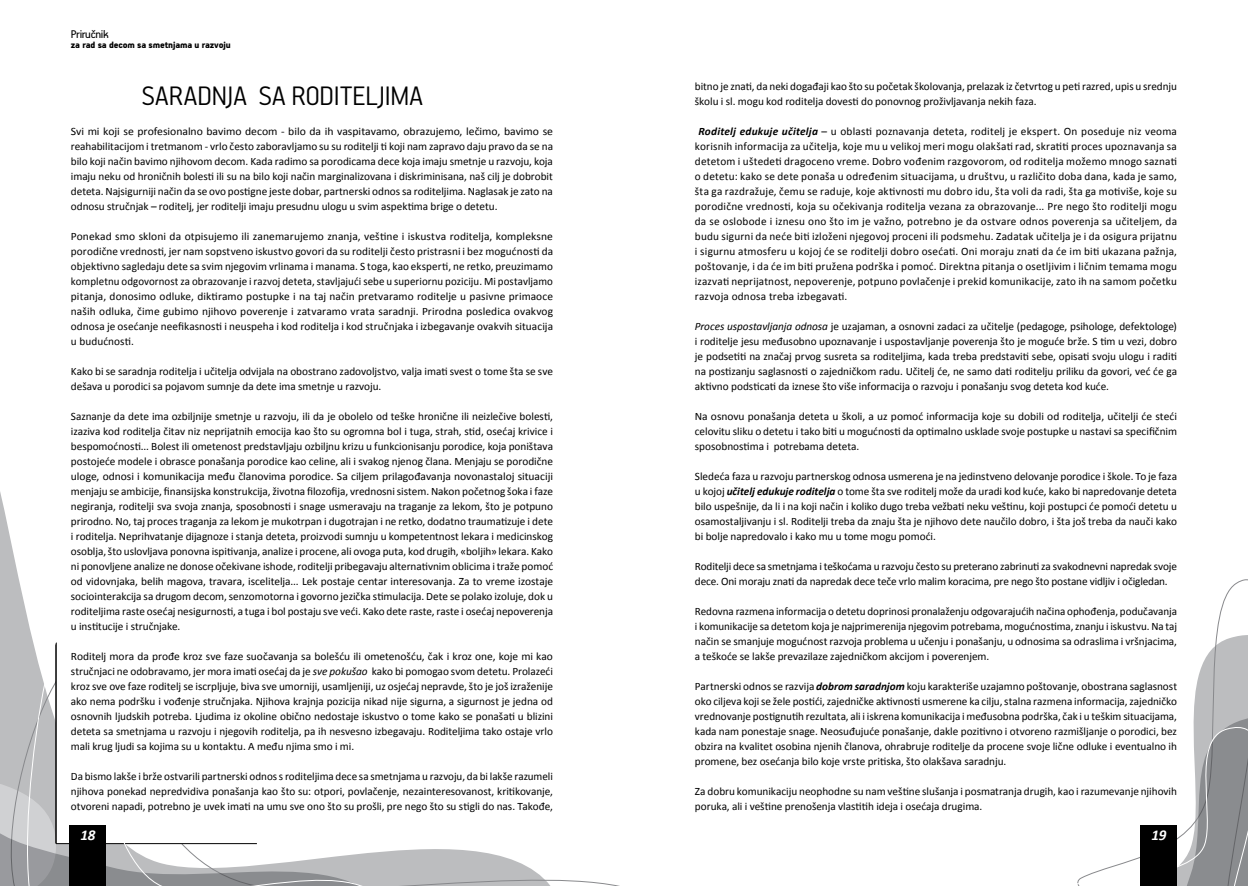
<style>
.page{position:relative;width:1248px;height:886px;background:#fff}
.page>*{position:absolute;margin:0;border:0;box-sizing:border-box;transform-origin:0 0}
.t1{font:300 30px "PF Handbook Pro";color:#000}
.t2{font:italic 700 15px "Calibri";color:#fff}
.t3{font:12.5px "PF Handbook Pro";letter-spacing:-.025em;color:#000}
.t4{font:11.25px/15px "Calibri";letter-spacing:-.005em;color:#000;text-align:justify}
.t5{font:11.25px/15px "Calibri";letter-spacing:-.005em;color:#000;text-align:justify;scale:1.04 1}
.t6{font:900 10px "PF Handbook Pro";color:#000}
.s1{font-style:italic}
.s2{font-weight:700;font-style:italic}
</style>
<div class="page">
<svg style="left:0;top:492px;width:18px;height:81px"></svg>
<svg style="left:438px;top:849px;width:182px;height:37px"></svg>
<svg style="left:0;top:573px;width:438px;height:313px"></svg>
<svg style="left:1194px;top:579px;width:53px;height:124px"></svg>
<svg style="left:1077px;top:703px;width:170px;height:183px"></svg>
<div style="left:1140px;top:825px;width:37px;height:61px;background:#000"></div>
<p class="t3" style="left:71px;top:26px;width:39px">Priručnik</p>
<p class="t6" style="left:71px;top:39px;width:161px">za rad sa decom sa smetnjama u razvoju</p>
<p class="t1" style="left:142px;top:78px;width:282px">SARADNJA SA RODITELJIMA</p>
<p class="t5" style="left:71px;top:123px;width:465px">Svi mi koji se profesionalno bavimo decom - bilo da ih vaspitavamo, obrazujemo, lečimo, bavimo se reahabilitacijom i tretmanom - vrlo često zaboravljamo su su roditelji ti koji nam zapravo daju pravo da se na bilo koji način bavimo njihovom decom. Kada radimo sa porodicama dece koja imaju smetnje u razvoju, koja imaju neku od hroničnih bolesti ili su na bilo koji način marginalizovana i diskriminisana, naš cilj je dobrobit deteta. Najsigurniji način da se ovo postigne jeste dobar, partnerski odnos sa roditeljima. Naglasak je zato na odnosu stručnjak – roditelj, jer roditelji imaju presudnu ulogu u svim aspektima brige o detetu.</p>
<p class="t4" style="left:71px;top:228px;width:483px">Ponekad smo skloni da otpisujemo ili zanemarujemo znanja, veštine i iskustva roditelja, kompleksne porodične vrednosti, jer nam sopstveno iskustvo govori da su roditelji često pristrasni i bez mogućnosti da objektivno sagledaju dete sa svim njegovim vrlinama i manama. S toga, kao eksperti, ne retko, preuzimamo kompletnu odgovornost za obrazovanje i razvoj deteta, stavljajući sebe u superiornu poziciju. Mi postavljamo pitanja, donosimo odluke, diktiramo postupke i na taj način pretvaramo roditelje u pasivne primaoce naših odluka, čime gubimo njihovo poverenje i zatvaramo vrata saradnji. Prirodna posledica ovakvog odnosa je osećanje neefikasnosti i neuspeha i kod roditelja i kod stručnjaka i izbegavanje ovakvih situacija u budućnosti.</p>
<p class="t4" style="left:71px;top:363px;width:483px">Kako bi se saradnja roditelja i učitelja odvijala na obostrano zadovoljstvo, valja imati svest o tome šta se sve dešava u porodici sa pojavom sumnje da dete ima smetnje u razvoju.</p>
<p class="t4" style="left:71px;top:408px;width:483px">Saznanje da dete ima ozbiljnije smetnje u razvoju, ili da je obolelo od teške hronične ili neizlečive bolesti, izaziva kod roditelja čitav niz neprijatnih emocija kao što su ogromna bol i tuga, strah, stid, osećaj krivice i bespomoćnosti... Bolest ili ometenost predstavljaju ozbiljnu krizu u funkcionisanju porodice, koja poništava postojeće modele i obrasce ponašanja porodice kao celine, ali i svakog njenog člana. Menjaju se porodične uloge, odnosi i komunikacija među članovima porodice. Sa ciljem prilagođavanja novonastaloj situaciji menjaju se ambicije, finansijska konstrukcija, životna filozofija, vrednosni sistem. Nakon početnog šoka i faze negiranja, roditelji sva svoja znanja, sposobnosti i snage usmeravaju na traganje za lekom, što je potpuno prirodno. No, taj proces traganja za lekom je mukotrpan i dugotrajan i ne retko, dodatno traumatizuje i dete i roditelja. Neprihvatanje dijagnoze i stanja deteta, proizvodi sumnju u kompetentnost lekara i medicinskog osoblja, što uslovljava ponovna ispitivanja, analize i procene, ali ovoga puta, kod drugih, «boljih» lekara. Kako ni ponovljene analize ne donose očekivane ishode, roditelji pribegavaju alternativnim oblicima i traže pomoć od vidovnjaka, belih magova, travara, iscelitelja... Lek postaje centar interesovanja. Za to vreme izostaje sociointerakcija sa drugom decom, senzomotorna i govorno jezička stimulacija. Dete se polako izoluje, dok u roditeljima raste osećaj nesigurnosti, a tuga i bol postaju sve veći. Kako dete raste, raste i osećaj nepoverenja u institucije i stručnjake.</p>
<p class="t4" style="left:71px;top:648px;width:483px">Roditelj mora da prođe kroz sve faze suočavanja sa bolešću ili ometenošću, čak i kroz one, koje mi kao stručnjaci ne odobravamo, jer mora imati osećaj da je <span class="s1">sve pokušao</span> kako bi pomogao svom detetu. Prolazeći kroz sve ove faze roditelj se iscrpljuje, biva sve umorniji, usamljeniji, uz osjećaj nepravde, što je još izraženije ako nema podršku i vođenje stručnjaka. Njihova krajnja pozicija nikad nije sigurna, a sigurnost je jedna od osnovnih ljudskih potreba. Ljudima iz okoline obično nedostaje iskustvo o tome kako se ponašati u blizini deteta sa smetnjama u razvoju i njegovih roditelja, pa ih nesvesno izbegavaju. Roditeljima tako ostaje vrlo mali krug ljudi sa kojima su u kontaktu. A među njima smo i mi.</p>
<p class="t4" style="left:71px;top:768px;width:483px">Da bismo lakše i brže ostvarili partnerski odnos s roditeljima dece sa smetnjama u razvoju, da bi lakše razumeli njihova ponekad nepredvidiva ponašanja kao što su: otpori, povlačenje, nezainteresovanost, kritikovanje, otvoreni napadi, potrebno je uvek imati na umu sve ono što su prošli, pre nego što su stigli do nas. Takođe,</p>
<p class="t2" style="left:81px;top:826px;width:16px">18</p>
<p class="t4" style="left:694px;top:78px;width:483px">bitno je znati, da neki događaji kao što su početak školovanja, prelazak iz četvrtog u peti razred, upis u srednju školu i sl. mogu kod roditelja dovesti do ponovnog proživljavanja nekih faza.</p>
<p class="t4" style="left:694px;top:123px;width:483px;text-indent:4px"><span class="s2">Roditelj edukuje učitelja</span> – u oblasti poznavanja deteta, roditelj je ekspert. On poseduje niz veoma korisnih informacija za učitelja, koje mu u velikoj meri mogu olakšati rad, skratiti proces upoznavanja sa detetom i uštedeti dragoceno vreme. Dobro vođenim razgovorom, od roditelja možemo mnogo saznati o detetu: kako se dete ponaša u određenim situacijama, u društvu, u različito doba dana, kada je samo, šta ga razdražuje, čemu se raduje, koje aktivnosti mu dobro idu, šta voli da radi, šta ga motiviše, koje su porodične vrednosti, koja su očekivanja roditelja vezana za obrazovanje... Pre nego što roditelji mogu da se oslobode i iznesu ono što im je važno, potrebno je da ostvare odnos poverenja sa učiteljem, da budu sigurni da neće biti izloženi njegovoj proceni ili podsmehu. Zadatak učitelja je i da osigura prijatnu i sigurnu atmosferu u kojoj će se roditelji dobro osećati. Oni moraju znati da će im biti ukazana pažnja, poštovanje, i da će im biti pružena podrška i pomoć. Direktna pitanja o osetljivim i ličnim temama mogu izazvati neprijatnost, nepoverenje, potpuno povlačenje i prekid komunikacije, zato ih na samom početku razvoja odnosa treba izbegavati.</p>
<p class="t4" style="left:694px;top:318px;width:483px"><span class="s1">Proces uspostavljanja odnosa</span> je uzajaman, a osnovni zadaci za učitelje (pedagoge, psihologe, defektologe) i roditelje jesu međusobno upoznavanje i uspostavljanje poverenja što je moguće brže. S tim u vezi, dobro je podsetiti na značaj prvog susreta sa roditeljima, kada treba predstaviti sebe, opisati svoju ulogu i raditi na postizanju saglasnosti o zajedničkom radu. Učitelj će, ne samo dati roditelju priliku da govori, već će ga aktivno podsticati da iznese što više informacija o razvoju i ponašanju svog deteta kod kuće.</p>
<p class="t4" style="left:694px;top:408px;width:483px">Na osnovu ponašanja deteta u školi, a uz pomoć informacija koje su dobili od roditelja, učitelji će steći celovitu sliku o detetu i tako biti u mogućnosti da optimalno usklade svoje postupke u nastavi sa specifičnim sposobnostima i potrebama deteta.</p>
<p class="t4" style="left:694px;top:468px;width:483px">Sledeća faza u razvoju partnerskog odnosa usmerena je na jedinstveno delovanje porodice i škole. To je faza u kojoj <span class="s2">učitelj edukuje roditelja</span> o tome šta sve roditelj može da uradi kod kuće, kako bi napredovanje deteta bilo uspešnije, da li i na koji način i koliko dugo treba vežbati neku veštinu, koji postupci će pomoći detetu u osamostaljivanju i sl. Roditelji treba da znaju šta je njihovo dete naučilo dobro, i šta još treba da nauči kako bi bolje napredovalo i kako mu u tome mogu pomoći.</p>
<p class="t4" style="left:694px;top:558px;width:483px">Roditelji dece sa smetnjama i teškoćama u razvoju često su preterano zabrinuti za svakodnevni napredak svoje dece. Oni moraju znati da napredak dece teče vrlo malim koracima, pre nego što postane vidljiv i očigledan.</p>
<p class="t4" style="left:694px;top:603px;width:483px">Redovna razmena informacija o detetu doprinosi pronalaženju odgovarajućih načina ophođenja, podučavanja i komunikacije sa detetom koja je najprimerenija njegovim potrebama, mogućnostima, znanju i iskustvu. Na taj način se smanjuje mogućnost razvoja problema u učenju i ponašanju, u odnosima sa odraslima i vršnjacima, a teškoće se lakše prevazilaze zajedničkom akcijom i poverenjem.</p>
<p class="t4" style="left:694px;top:678px;width:483px">Partnerski odnos se razvija <span class="s2">dobrom saradnjom</span> koju karakteriše uzajamno poštovanje, obostrana saglasnost oko ciljeva koji se žele postići, zajedničke aktivnosti usmerene ka cilju, stalna razmena informacija, zajedničko vrednovanje postignutih rezultata, ali i iskrena komunikacija i međusobna podrška, čak i u teškim situacijama, kada nam ponestaje snage. Neosuđujuće ponašanje, dakle pozitivno i otvoreno razmišljanje o porodici, bez obzira na kvalitet osobina njenih članova, ohrabruje roditelje da procene svoje lične odluke i eventualno ih promene, bez osećanja bilo koje vrste pritiska, što olakšava saradnju.</p>
<p class="t4" style="left:694px;top:783px;width:483px">Za dobru komunikaciju neophodne su nam veštine slušanja i posmatranja drugih, kao i razumevanje njihovih poruka, ali i veštine prenošenja vlastitih ideja i osećaja drugima.</p>
<p class="t2" style="left:1151px;top:826px;width:16px">19</p>
</div>
